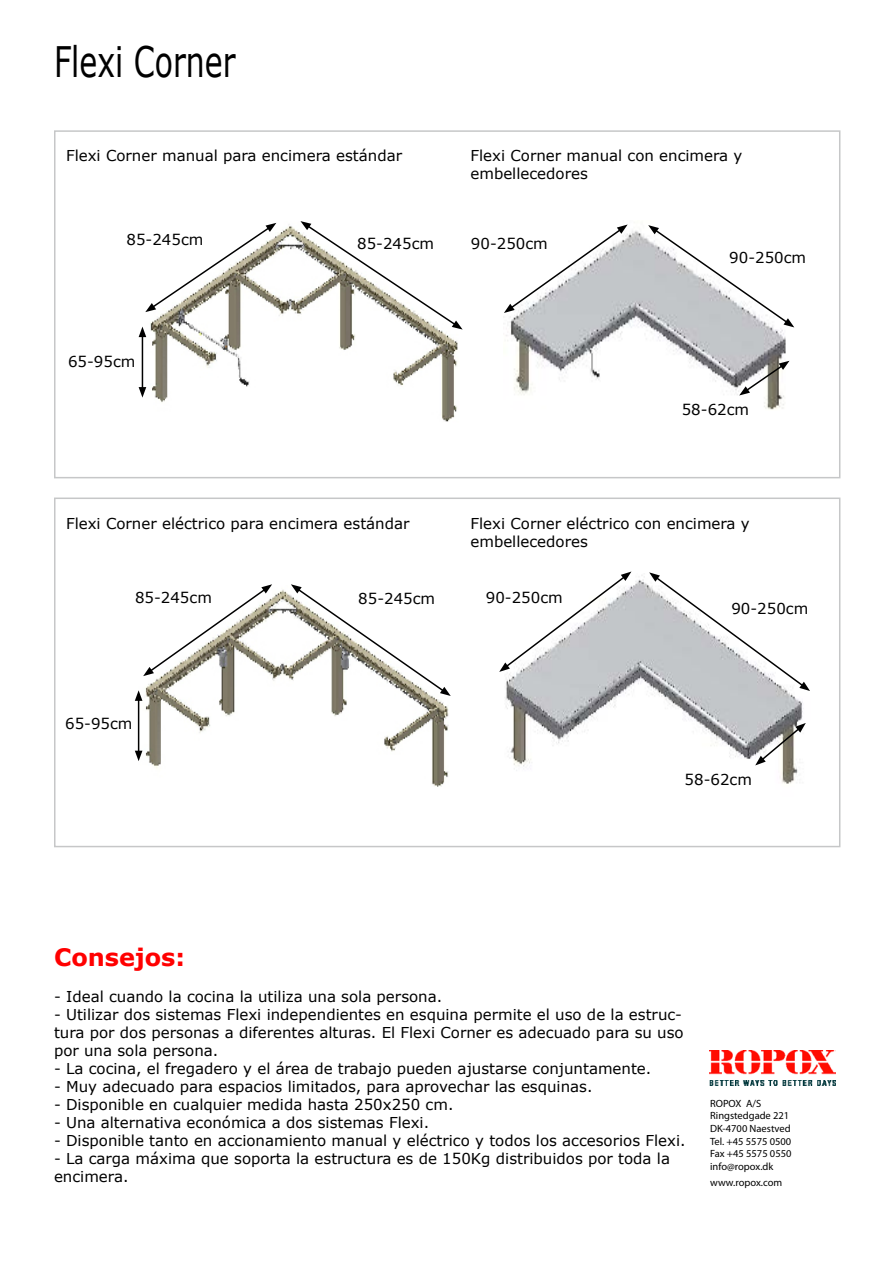
<style>
.page{position:relative;width:893px;height:1263px;background:#fff}
.page>*{position:absolute;margin:0;border:0;box-sizing:border-box;transform-origin:0 0}
.t1{font:42px "Verdana";color:#000;scale:.71 1}
.t2{font:700 24px "Verdana";color:#f00}
.t3{font:15px/18px "Verdana";color:#000}
.t4{font:10.5px/12.6px "Myriad Pro";color:#000}
</style>
<div class="page">
<img style="left:709px;top:1050px;width:126px;height:35px">
<div style="left:54px;top:130px;width:786px;height:348px;border:2px solid #c6c7c8"></div>
<img style="left:506px;top:224px;width:284px;height:186px">
<div style="left:54px;top:497px;width:786px;height:350px;border:2px solid #c6c7c8"></div>
<img style="left:505px;top:575px;width:299px;height:209px">
<img style="left:145px;top:223px;width:313px;height:199px">
<img style="left:139px;top:589px;width:310px;height:198px">
<hr style="left:142px;top:335px;width:1px;height:54px;background:#000">
<svg style="left:139px;top:327px;width:7px;height:10px"></svg>
<svg style="left:139px;top:387px;width:7px;height:11px"></svg>
<svg style="left:145px;top:223px;width:131px;height:89px"></svg>
<svg style="left:300px;top:221px;width:163px;height:109px"></svg>
<svg style="left:504px;top:225px;width:124px;height:88px"></svg>
<svg style="left:648px;top:225px;width:146px;height:102px"></svg>
<svg style="left:739px;top:361px;width:50px;height:34px"></svg>
<svg style="left:143px;top:584px;width:129px;height:92px"></svg>
<svg style="left:291px;top:584px;width:160px;height:112px"></svg>
<hr style="left:138px;top:698px;width:1px;height:55px;background:#000">
<svg style="left:135px;top:690px;width:7px;height:11px"></svg>
<svg style="left:135px;top:751px;width:7px;height:10px"></svg>
<svg style="left:499px;top:571px;width:132px;height:101px"></svg>
<svg style="left:649px;top:572px;width:161px;height:119px"></svg>
<svg style="left:755px;top:723px;width:51px;height:42px"></svg>
<h1 class="t1" style="left:54px;top:35px;width:257px">Flexi Corner</h1>
<p class="t3" style="left:66px;top:146px;width:338px">Flexi Corner manual para encimera estándar</p>
<p class="t3" style="left:470px;top:146px;width:273px">Flexi Corner manual con encimera y embellecedores</p>
<p class="t3" style="left:126px;top:230px;width:78px">85-245cm</p>
<p class="t3" style="left:357px;top:234px;width:78px">85-245cm</p>
<p class="t3" style="left:471px;top:234px;width:78px">90-250cm</p>
<p class="t3" style="left:68px;top:352px;width:69px">65-95cm</p>
<p class="t3" style="left:729px;top:248px;width:78px">90-250cm</p>
<p class="t3" style="left:682px;top:400px;width:69px">58-62cm</p>
<p class="t3" style="left:66px;top:514px;width:345px">Flexi Corner eléctrico para encimera estándar</p>
<p class="t3" style="left:470px;top:514px;width:281px">Flexi Corner eléctrico con encimera y embellecedores</p>
<p class="t3" style="left:135px;top:588px;width:78px">85-245cm</p>
<p class="t3" style="left:358px;top:589px;width:78px">85-245cm</p>
<p class="t3" style="left:65px;top:714px;width:69px">65-95cm</p>
<p class="t3" style="left:486px;top:588px;width:78px">90-250cm</p>
<p class="t3" style="left:731px;top:599px;width:78px">90-250cm</p>
<p class="t3" style="left:685px;top:770px;width:69px">58-62cm</p>
<h2 class="t2" style="left:54px;top:941px;width:133px">Consejos:</h2>
<p class="t3" style="left:54px;top:987px;width:390px">- Ideal cuando la cocina la utiliza una sola persona.</p>
<p class="t3" style="left:54px;top:1005px;width:631px">- Utilizar dos sistemas Flexi independientes en esquina permite el uso de la estruc&shy;tura por dos personas a diferentes alturas. El Flexi Corner es adecuado para su uso por una sola persona.</p>
<p class="t3" style="left:54px;top:1059px;width:599px">- La cocina, el fregadero y el área de trabajo pueden ajustarse conjuntamente.</p>
<p class="t3" style="left:54px;top:1077px;width:540px">- Muy adecuado para espacios limitados, para aprovechar las esquinas.</p>
<p class="t3" style="left:54px;top:1095px;width:401px">- Disponible en cualquier medida hasta 250x250 cm.</p>
<p class="t3" style="left:54px;top:1113px;width:377px">- Una alternativa económica a dos sistemas Flexi.</p>
<p class="t3" style="left:54px;top:1131px;width:633px">- Disponible tanto en accionamiento manual y eléctrico y todos los accesorios Flexi.</p>
<p class="t3" style="left:54px;top:1149px;width:617px">- La carga máxima que soporta la estructura es de 150Kg distribuidos por toda la encimera.</p>
<p class="t4" style="left:710px;top:1097px;width:83px">ROPOX A/S<br>Ringstedgade 221<br>DK-4700 Naestved<br>Tel. +45 5575 0500<br>Fax +45 5575 0550 info@ropox.dk</p>
<p class="t4" style="left:710px;top:1176px;width:74px">www.ropox.com</p>
</div>
